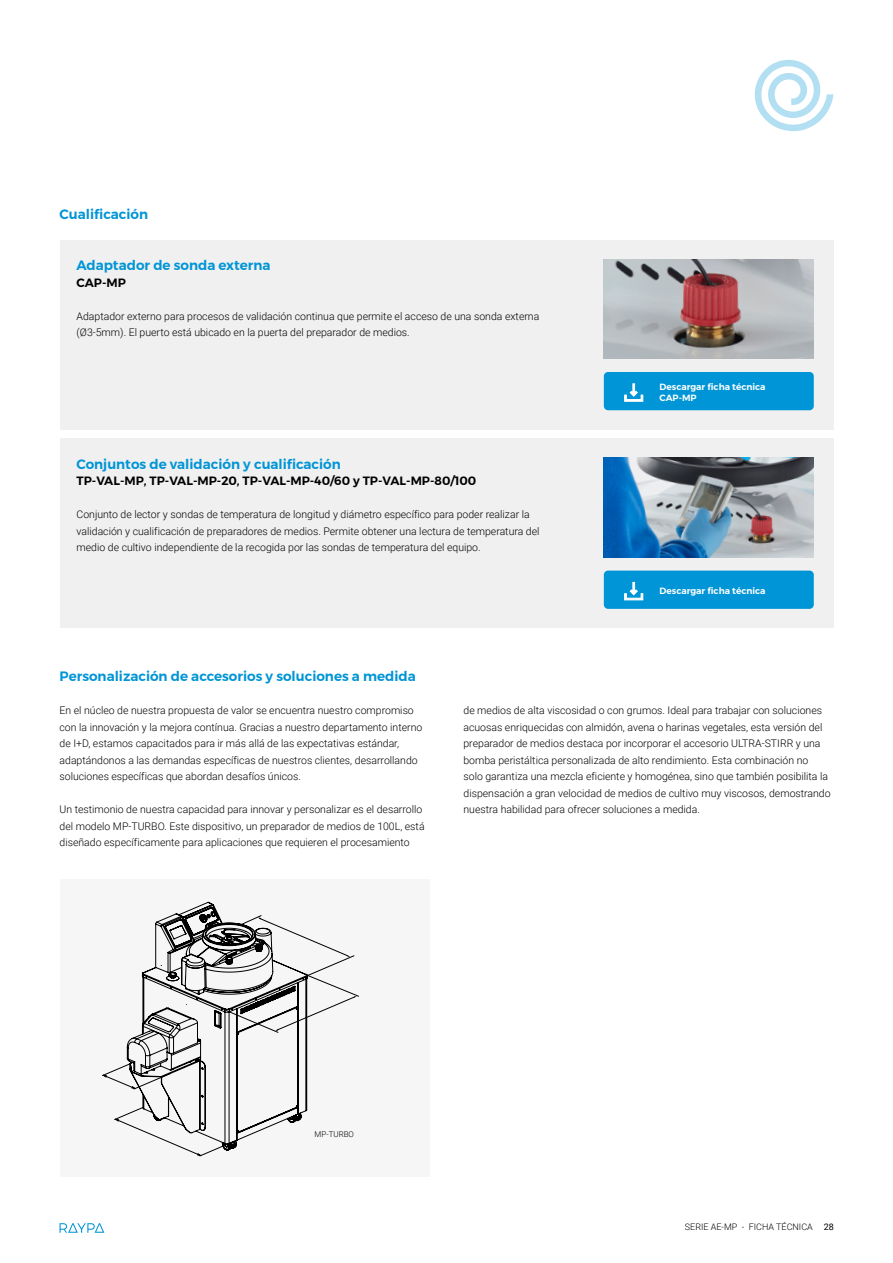
<style>
.page{position:relative;width:893px;height:1263px;background:#fff}
.page>*{position:absolute;margin:0;border:0;box-sizing:border-box;transform-origin:0 0}
.t1{font:600 13.5px "Montserrat";color:#0095d6}
.t2{font:600 12px "Montserrat";color:#000}
.t3{font:300 10.5px/16.5px "Roboto";color:#000}
.t4{font:600 9px/10.8px "Montserrat";color:#fff}
.t5{font:300 9px "Roboto";color:#000}
.t6{font:300 7.95px "Roboto";color:#000}
.s1{font-weight:400}
</style>
<div class="page">
<svg style="left:60px;top:1223px;width:44px;height:10px"></svg>
<svg style="left:755px;top:59px;width:78px;height:72px"></svg>
<div style="left:60px;top:240px;width:773px;height:189px;background:#f0f0f0"></div>
<div style="left:604px;top:372px;width:210px;height:38px;background:#0095d6;border-radius:4px"></div>
<svg style="left:624px;top:383px;width:19px;height:19px"></svg>
<div style="left:60px;top:438px;width:773px;height:190px;background:#f0f0f0"></div>
<div style="left:604px;top:571px;width:210px;height:38px;background:#0095d6;border-radius:4px"></div>
<svg style="left:624px;top:582px;width:19px;height:18px"></svg>
<img style="left:604px;top:458px;width:210px;height:99px">
<img style="left:604px;top:259px;width:210px;height:100px">
<div style="left:60px;top:879px;width:369px;height:297px;background:#f6f6f6"></div>
<svg style="left:102px;top:902px;width:257px;height:254px"></svg>
<p class="t1" style="left:60px;top:204px;width:90px">Cualificación</p>
<p class="t1" style="left:77px;top:255px;width:196px">Adaptador de sonda externa</p>
<p class="t2" style="left:77px;top:273px;width:51px">CAP-MP</p>
<p class="t3" style="left:77px;top:307px;width:464px">Adaptador externo para procesos de validación continua que permite el acceso de una sonda externa (Ø3-5mm). El puerto está ubicado en la puerta del preparador de medios.</p>
<p class="t1" style="left:77px;top:453px;width:266px">Conjuntos de validación y cualificación</p>
<p class="t2" style="left:77px;top:471px;width:401px">TP-VAL-MP, TP-VAL-MP-20, TP-VAL-MP-40/60 y TP-VAL-MP-80/100</p>
<p class="t3" style="left:77px;top:506px;width:464px">Conjunto de lector y sondas de temperatura de longitud y diámetro específico para poder realizar la validación y cualificación de preparadores de medios. Permite obtener una lectura de temperatura del medio de cultivo independiente de la recogida por las sondas de temperatura del equipo.</p>
<p class="t1" style="left:60px;top:666px;width:358px">Personalización de accesorios y soluciones a medida</p>
<p class="t4" style="left:660px;top:381px;width:107px">Descargar ficha técnica<br>CAP-MP</p>
<p class="t4" style="left:660px;top:585px;width:107px">Descargar ficha técnica</p>
<p class="t3" style="left:60px;top:702px;width:364px">En el núcleo de nuestra propuesta de valor se encuentra nuestro compromiso con la innovación y la mejora contínua. Gracias a nuestro departamento interno de I+D, estamos capacitados para ir más allá de las expectativas estándar, adaptándonos a las demandas específicas de nuestros clientes, desarrollando soluciones específicas que abordan desafíos únicos.</p>
<p class="t3" style="left:60px;top:801px;width:367px">Un testimonio de nuestra capacidad para innovar y personalizar es el desarrollo del modelo MP-TURBO. Este dispositivo, un preparador de medios de 100L, está diseñado específicamente para aplicaciones que requieren el procesamiento</p>
<p class="t3" style="left:463px;top:702px;width:369px">de medios de alta viscosidad o con grumos. Ideal para trabajar con soluciones acuosas enriquecidas con almidón, avena o harinas vegetales, esta versión del preparador de medios destaca por incorporar el accesorio ULTRA-STIRR y una bomba peristáltica personalizada de alto rendimiento. Esta combinación no<br>solo garantiza una mezcla eficiente y homogénea, sino que también posibilita la dispensación a gran velocidad de medios de cultivo muy viscosos, demostrando nuestra habilidad para ofrecer soluciones a medida.</p>
<p class="t6" style="left:315px;top:1128px;width:41px">MP-TURBO</p>
<p class="t5" style="left:685px;top:1220px;width:150px">SERIE AE-MP - FICHA TÉCNICA <span class="s1">28</span></p>
</div>
